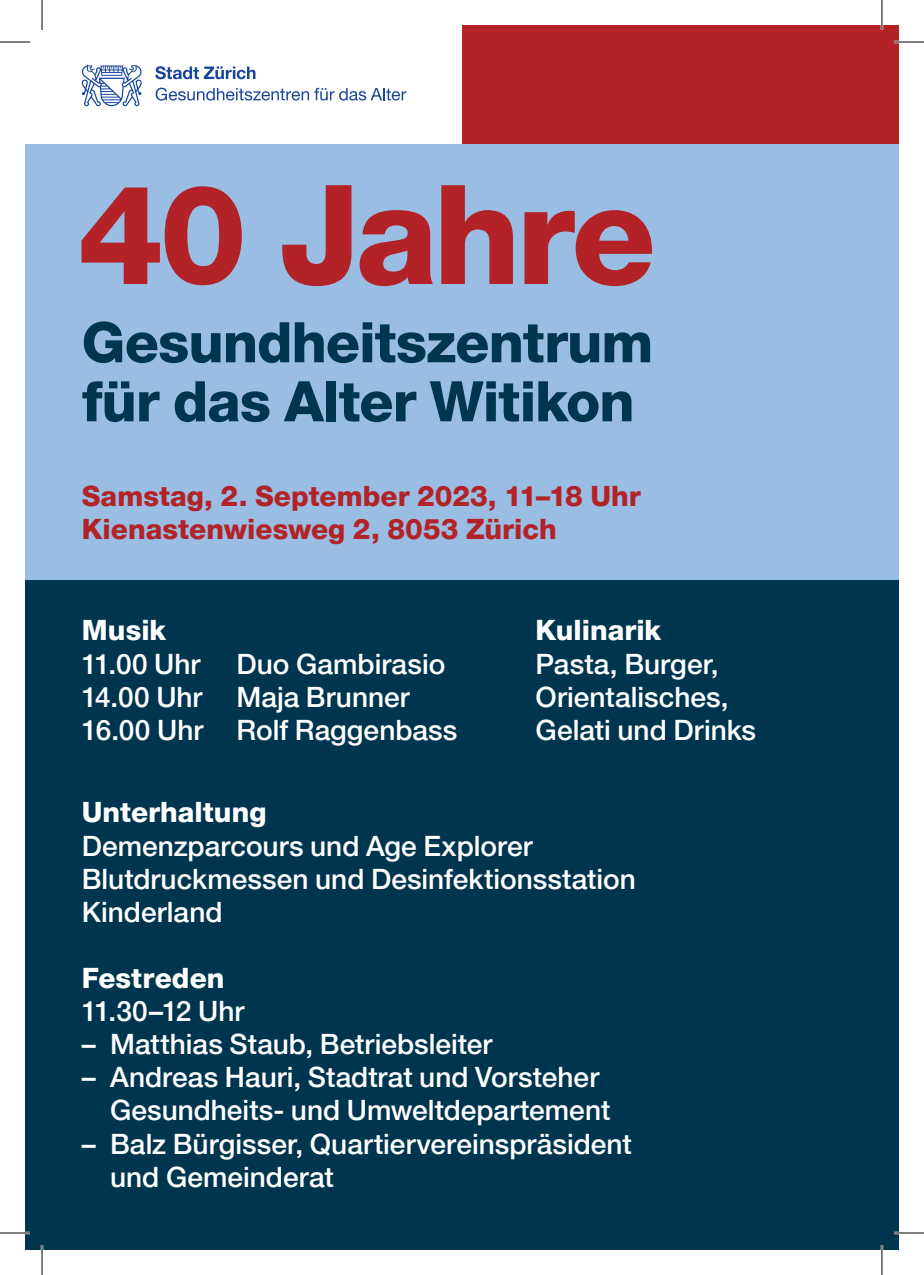
<style>
.page{position:relative;width:924px;height:1275px;background:#fff}
.page>*{position:absolute;margin:0;border:0;box-sizing:border-box;transform-origin:0 0}
._01_Titel_Heavy_48pt{font:800 138.4px "Helvetica Neue LT Pro";letter-spacing:-.035em;color:#b32226}
._01_Titel_Heavy_28pt{font:800 56px/59px "Helvetica Neue LT Pro";letter-spacing:-.015em;color:#003550}
._04_Text_Medium_9_2p{font:500 28px/33.2px "Helvetica Neue LT Pro";color:#fff}
._03_Lead_Medium_12pt{font:500 28px/33.2px "Helvetica Neue LT Pro";color:#fff}
._04_Text_Medium_9_2p-2{font:800 28px "Helvetica Neue LT Pro";color:#b32226}
._04_Text_Medium_9_2p-3{font:800 28px "Helvetica Neue LT Pro";color:#fff}
</style>
<div class="page">
<svg style="left:155px;top:88px;width:251px;height:13px"></svg>
<svg style="left:155px;top:66px;width:100px;height:13px"></svg>
<svg style="left:82px;top:65px;width:60px;height:41px"></svg>
<div style="left:25px;top:144px;width:873px;height:1106px;background:#003550"></div>
<div style="left:462px;top:25px;width:436px;height:119px;background:#b32226"></div>
<div style="left:25px;top:144px;width:873px;height:435px;background:#99bde3"></div>
<hr style="left:893px;top:41px;width:30px;height:2px;background:#fff">
<hr style="left:0;top:1231px;width:30px;height:3px;background:#fff">
<hr style="left:893px;top:1231px;width:30px;height:3px;background:#fff">
<hr style="left:41px;top:1245px;width:2px;height:30px;background:#fff">
<hr style="left:880px;top:0;width:2px;height:30px;background:#fff">
<hr style="left:880px;top:1245px;width:2px;height:30px;background:#fff">
<hr style="left:0;top:42px;width:30px;height:1px;background:#000">
<hr style="left:893px;top:42px;width:30px;height:1px;background:#000">
<hr style="left:0;top:1232px;width:30px;height:1px;background:#000">
<hr style="left:893px;top:1232px;width:30px;height:1px;background:#000">
<hr style="left:42px;top:0;width:1px;height:30px;background:#000">
<hr style="left:42px;top:1245px;width:1px;height:30px;background:#000">
<hr style="left:881px;top:0;width:1px;height:30px;background:#000">
<hr style="left:881px;top:1245px;width:1px;height:30px;background:#000">
<h1 class="_01_Titel_Heavy_48pt" style="left:77px;top:152px;width:580px">40 Jahre</h1>
<h1 class="_01_Titel_Heavy_28pt" style="left:82px;top:313px;width:573px">Gesundheitszentrum für das Alter Witikon</h1>
<p class="_04_Text_Medium_9_2p-2" style="left:82px;top:479px;width:560px">Samstag, 2. September 2023, 11–18 Uhr</p>
<p class="_04_Text_Medium_9_2p-2" style="left:82px;top:512px;width:476px">Kienastenwiesweg 2, 8053 Zürich</p>
<p class="_04_Text_Medium_9_2p-3" style="left:82px;top:614px;width:86px">Musik</p>
<p class="_04_Text_Medium_9_2p" style="left:82px;top:646px;width:120px">11.00 Uhr</p>
<p class="_04_Text_Medium_9_2p" style="left:236px;top:646px;width:210px">Duo Gambirasio</p>
<p class="_04_Text_Medium_9_2p" style="left:82px;top:680px;width:329px">14.00 Uhr Maja Brunner</p>
<p class="_04_Text_Medium_9_2p" style="left:82px;top:713px;width:377px">16.00 Uhr Rolf Raggenbass</p>
<p class="_04_Text_Medium_9_2p-3" style="left:535px;top:614px;width:127px">Kulinarik</p>
<p class="_04_Text_Medium_9_2p" style="left:535px;top:646px;width:194px">Pasta, Burger,<br>Orientalisches,</p>
<p class="_04_Text_Medium_9_2p" style="left:535px;top:713px;width:222px">Gelati und Drinks</p>
<p class="_04_Text_Medium_9_2p-3" style="left:82px;top:796px;width:186px">Unterhaltung</p>
<p class="_04_Text_Medium_9_2p" style="left:82px;top:828px;width:452px">Demenzparcours und Age Explorer</p>
<p class="_04_Text_Medium_9_2p" style="left:82px;top:861px;width:555px">Blutdruckmessen und Desinfektionsstation</p>
<p class="_04_Text_Medium_9_2p" style="left:82px;top:895px;width:142px">Kinderland</p>
<p class="_04_Text_Medium_9_2p-3" style="left:82px;top:961px;width:144px">Festreden</p>
<p class="_04_Text_Medium_9_2p" style="left:82px;top:994px;width:164px">11.30–12 Uhr</p>
<p class="_03_Lead_Medium_12pt" style="left:82px;top:1027px;width:412px">– Matthias Staub, Betriebsleiter</p>
<p class="_03_Lead_Medium_12pt" style="left:110px;top:1060px;width:501px;text-indent:-28px">– Andreas Hauri, Stadtrat und Vorsteher<br>Gesundheits- und Umweltdepartement</p>
<p class="_03_Lead_Medium_12pt" style="left:110px;top:1126px;width:523px;text-indent:-28px">– Balz Bürgisser, Quartiervereinspräsident und Gemeinderat</p>
</div>
